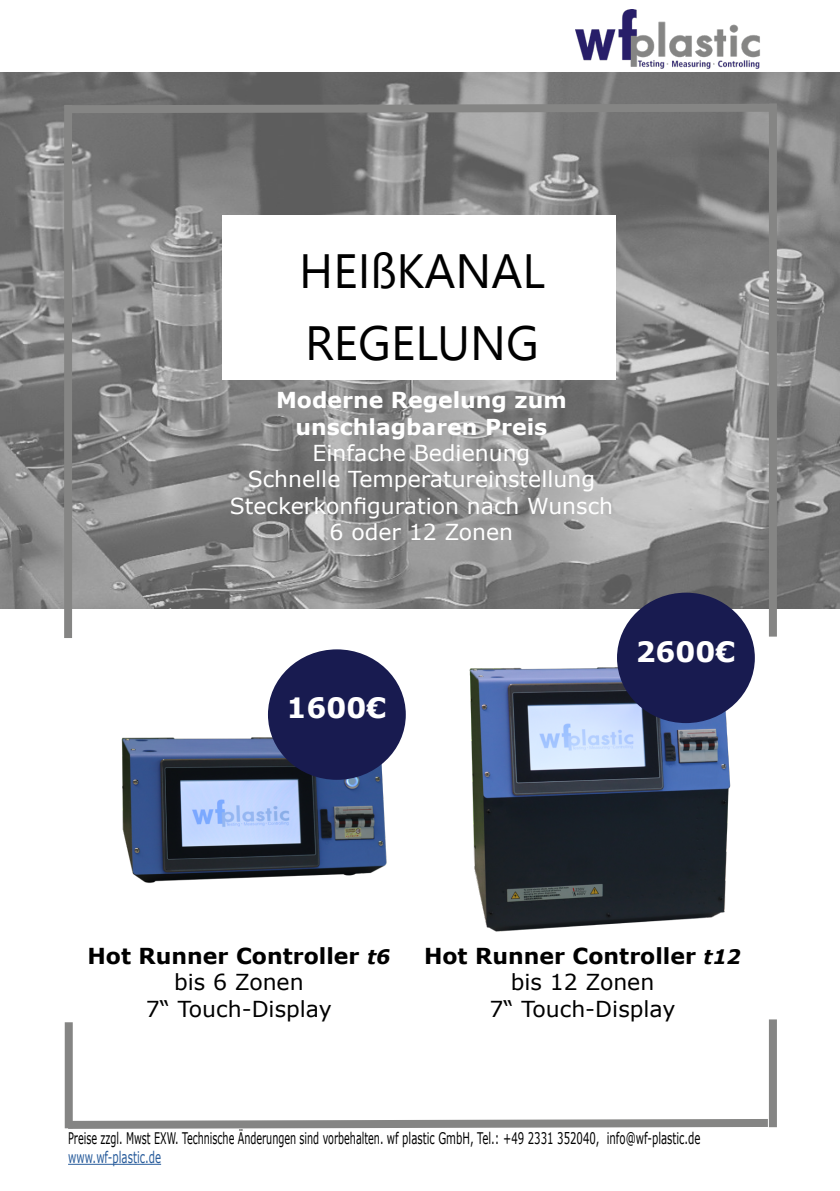
<style>
.page{position:relative;width:840px;height:1191px;background:#fff}
.page>*{position:absolute;margin:0;border:0;box-sizing:border-box;transform-origin:0 0}
.t1{font:700 28px "Verdana";color:#fff}
.t2{font:22px "Verdana";color:#fff}
.t3{font:22px "Verdana";color:#000}
.t4{font:700 22px "Verdana";color:#000}
.t5{font:700 22px "Verdana";color:#fff}
.t6{font:16px "Verdana";color:#000;scale:.6 1}
.t7{font:16px "Verdana";color:#275b9b;scale:.63 1}
.s1{font-style:italic;font-size:20px}
</style>
<div class="page">
<img style="left:0;top:72px;width:839px;height:536px">
<div style="left:223px;top:215px;width:392px;height:165px;background:#fff"></div>
<img style="left:121px;top:696px;width:285px;height:187px">
<img style="left:469px;top:667px;width:281px;height:265px">
<div style="left:268px;top:649px;width:137px;height:131px;background:#181b50;border-radius:50%"></div>
<svg style="left:58px;top:100px;width:725px;height:17px;background:#7d7d7c"></svg>
<div style="left:768px;top:103px;width:8px;height:533px;background:#858584"></div>
<div style="left:64px;top:105px;width:8px;height:533px;background:#858584"></div>
<div style="left:768px;top:1019px;width:8px;height:108px;background:#858584"></div>
<div style="left:65px;top:1022px;width:8px;height:106px;background:#858584"></div>
<svg style="left:64px;top:1115px;width:711px;height:14px"></svg>
<img style="left:575px;top:10px;width:192px;height:67px">
<hr style="left:68px;top:1163px;width:93px;height:1px;background:#275b9b">
<div style="left:616px;top:592px;width:138px;height:131px;background:#181b50;border-radius:50%"></div>
<p class="t5" style="left:276px;top:384px;width:292px">Moderne Regelung zum</p>
<p class="t5" style="left:295px;top:411px;width:253px">unschlagbaren Preis</p>
<p class="t2" style="left:312px;top:438px;width:219px">Einfache Bedienung</p>
<p class="t2" style="left:247px;top:464px;width:349px">Schnelle Temperatureinstellung</p>
<p class="t2" style="left:229px;top:490px;width:385px">Steckerkonfiguration nach Wunsch</p>
<p class="t2" style="left:329px;top:517px;width:185px">6 oder 12 Zonen</p>
<p class="t1" style="left:286px;top:687px;width:101px">1600€</p>
<p class="t1" style="left:635px;top:632px;width:101px">2600€</p>
<p class="t4" style="left:87px;top:940px;width:304px">Hot Runner Controller <span class="s1">t6</span></p>
<p class="t3" style="left:174px;top:967px;width:131px">bis 6 Zonen</p>
<p class="t3" style="left:146px;top:993px;width:187px">7“ Touch-Display</p>
<p class="t4" style="left:424px;top:940px;width:318px">Hot Runner Controller <span class="s1">t12</span></p>
<p class="t3" style="left:510px;top:967px;width:145px">bis 12 Zonen</p>
<p class="t3" style="left:489px;top:993px;width:187px">7“ Touch-Display</p>
<p class="t6" style="left:68px;top:1126px;width:1054px">Preise zzgl. Mwst EXW. Technische Änderungen sind vorbehalten. wf plastic GmbH, Tel.: +49 2331 352040, info@wf-plastic.de</p>
<p class="t7" style="left:68px;top:1146px;width:149px">www.wf-plastic.de</p>
</div>
